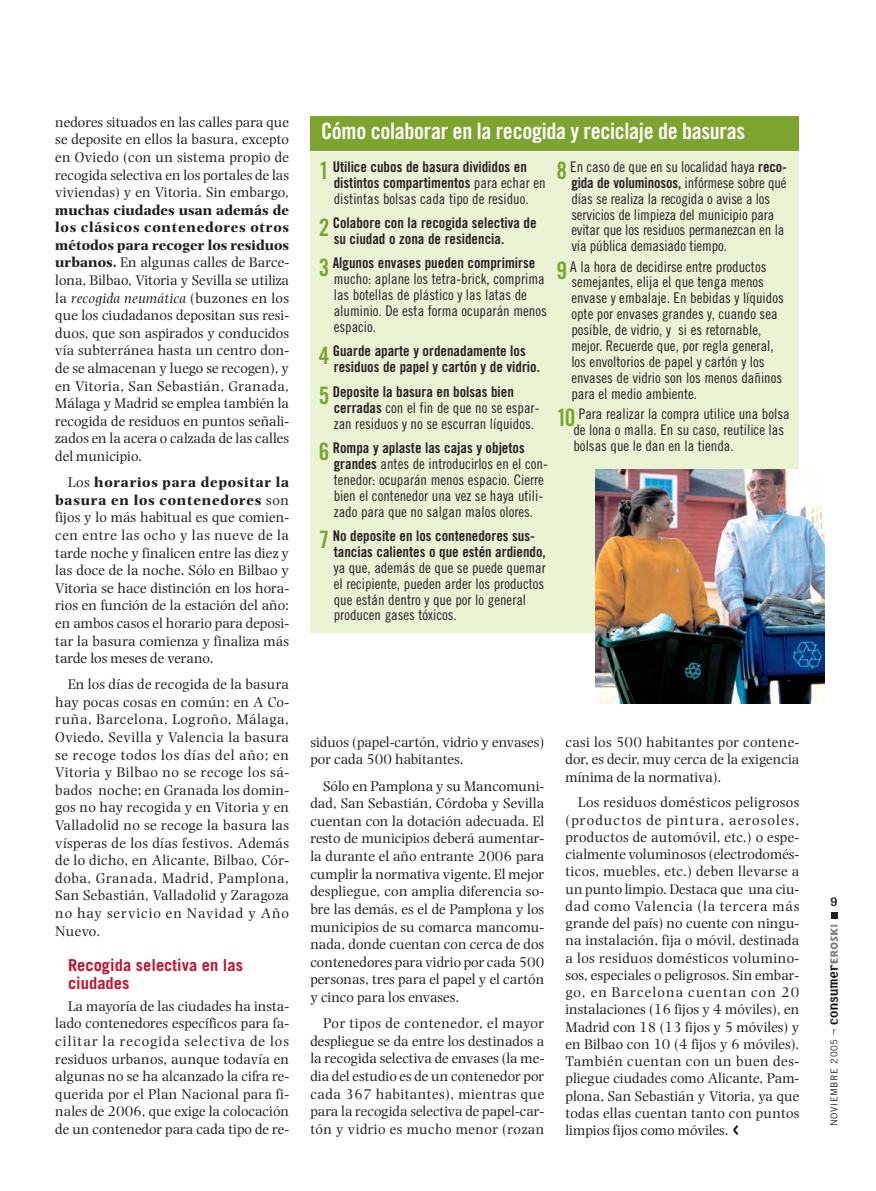
<style>
.page{position:relative;width:876px;height:1191px;background:#fff}
.page>*{position:absolute;margin:0;border:0;box-sizing:border-box;transform-origin:0 0}
.t1{font:22.5px "Trade Gothic Bold Cond Twenty";letter-spacing:-.015em;color:#fff}
.t2{font:700 16.5px/18.1px "Trade Gothic";color:#c4122f}
.t3{font:14.7px/17.5px "Photina";color:#231f20;text-align:justify}
.t4{font:14.7px/15.9px "Trade Gothic Cond Eighteen";color:#231f20}
.t5{font:14.7px/15.9px "Trade Gothic Bold Cond Twenty";color:#231f20}
.t6{font:700 14.25px "Hydrous";color:#231f20}
.t7{font:9.45px "Trade Gothic";letter-spacing:.06em;color:#231f20}
.s1{font-weight:700}
.s2{font-style:italic}
.s3{font-size:24px;color:#7da42e}
.s4{font-family:"Trade Gothic Cond Eighteen"}
.s5{font-family:"Trade Gothic Bold Cond Twenty"}
.s6{font-family:"Trade Gothic Bold Cond Twenty";font-size:24px;color:#7da42e}
.s7{font-size:9.75px}
</style>
<div class="page">
<div style="left:310px;top:116px;width:489px;height:34px;background:#7da42e"></div>
<div style="left:310px;top:152px;width:489px;height:481px;background:#ebf3d5"></div>
<img style="left:830px;top:924px;width:9px;height:101px">
<svg style="left:831px;top:913px;width:6px;height:6px"></svg>
<img style="left:595px;top:469px;width:230px;height:234px">
<svg style="left:733px;top:1125px;width:5px;height:10px"></svg>
<p class="t3" style="left:55px;top:114px;width:235px">nedores situados en las calles para que se deposite en ellos la basura, excepto en Oviedo (con un sistema propio de recogida selectiva en los portales de las viviendas) y en Vitoria. Sin embargo,</p>
<p class="t3" style="left:55px;top:202px;width:235px"><span class="s1">muchas ciudades usan además de los clásicos contenedores otros métodos para recoger los residuos urbanos.</span> En algunas calles de Barce&shy;lona, Bilbao, Vitoria y Sevilla se utiliza la <span class="s2">recogida neumática</span> (buzones en los que los ciudadanos depositan sus resi&shy;duos, que son aspirados y conducidos vía subterránea hasta un centro don&shy;de se almacenan y luego se recogen), y en Vitoria, San Sebastián, Granada, Málaga y Madrid se emplea también la recogida de residuos en puntos señali&shy;zados en la acera o calzada de las calles del municipio.</p>
<p class="t3" style="left:55px;top:475px;width:235px;text-indent:13px">Los <span class="s1">horarios para depositar la basura en los contenedores</span> son fijos y lo más habitual es que comien&shy;cen entre las ocho y las nueve de la tarde noche y finalicen entre las diez y las doce de la noche. Sólo en Bilbao y Vitoria se hace distinción en los hora&shy;rios en función de la estación del año: en ambos casos el horario para deposi&shy;tar la basura comienza y finaliza más tarde los meses de verano.</p>
<p class="t3" style="left:55px;top:677px;width:235px;text-indent:13px">En los días de recogida de la basura hay pocas cosas en común: en A Co&shy;ruña, Barcelona, Logroño, Málaga, Oviedo, Sevilla y Valencia la basura se recoge todos los días del año; en Vitoria y Bilbao no se recoge los sá&shy;bados noche; en Granada los domin&shy;gos no hay recogida y en Vitoria y en Valladolid no se recoge la basura las vísperas de los días festivos. Además de lo dicho, en Alicante, Bilbao, Cór&shy;doba, Granada, Madrid, Pamplona, San Sebastián, Valladolid y Zaragoza no hay servicio en Navidad y Año Nuevo.</p>
<p class="t2" style="left:68px;top:957px;width:177px">Recogida selectiva en las ciudades</p>
<p class="t3" style="left:55px;top:998px;width:235px;text-indent:13px">La mayoría de las ciudades ha insta&shy;lado contenedores específicos para fa&shy;cilitar la recogida selectiva de los residuos urbanos, aunque todavía en algunas no se ha alcanzado la cifra re&shy;querida por el Plan Nacional para fi&shy;nales de 2006, que exige la colocación de un contenedor para cada tipo de re-</p>
<h1 class="t1" style="left:321px;top:123px;width:426px">Cómo colaborar en la recogida y reciclaje de basuras</h1>
<p class="t5" style="left:334px;top:160px;width:213px;text-indent:-15px"><span class="s3">1</span> Utilice cubos de basura divididos en distintos compartimentos <span class="s4">para echar en</span></p>
<p class="t4" style="left:334px;top:192px;width:197px">distintas bolsas cada tipo de residuo.</p>
<p class="t5" style="left:334px;top:216px;width:204px;text-indent:-15px"><span class="s3">2</span> Colabore con la recogida selectiva de su ciudad o zona de residencia.</p>
<p class="t5" style="left:319px;top:256px;width:218px"><span class="s3">3</span> Algunos envases pueden comprimirse</p>
<p class="t4" style="left:334px;top:272px;width:215px">mucho: aplane los tetra-brick, comprima las botellas de plástico y las latas de aluminio. De esta forma ocuparán menos espacio.</p>
<p class="t5" style="left:334px;top:344px;width:208px;text-indent:-15px"><span class="s3">4</span> Guarde aparte y ordenadamente los residuos de papel y cartón y de vidrio.</p>
<p class="t5" style="left:319px;top:385px;width:196px"><span class="s3">5</span> Deposite la basura en bolsas bien</p>
<p class="t4" style="left:334px;top:401px;width:207px"><span class="s5">cerradas</span> con el fin de que no se espar&shy;zan residuos y no se escurran líquidos.</p>
<p class="t5" style="left:319px;top:441px;width:207px"><span class="s3">6</span> Rompa y aplaste las cajas y objetos</p>
<p class="t4" style="left:334px;top:457px;width:216px"><span class="s5">grandes</span> antes de introducirlos en el con&shy;tenedor: ocuparán menos espacio. Cierre bien el contenedor una vez se haya utili&shy;zado para que no salgan malos olores.</p>
<p class="t5" style="left:334px;top:529px;width:214px;text-indent:-15px"><span class="s3">7</span> No deposite en los contenedores sus&shy;tancias calientes o que estén ardiendo,</p>
<p class="t4" style="left:334px;top:561px;width:214px">ya que, además de que se puede quemar el recipiente, pueden arder los productos que están dentro y que por lo general producen gases tóxicos.</p>
<p class="t4" style="left:556px;top:160px;width:232px"><span class="s6">8</span> En caso de que en su localidad haya <span class="s5">reco-</span></p>
<p class="t5" style="left:571px;top:176px;width:217px">gida de voluminosos, <span class="s4">infórmese sobre qué</span></p>
<p class="t4" style="left:571px;top:192px;width:215px">días se realiza la recogida o avise a los servicios de limpieza del municipio para evitar que los residuos permanezcan en la vía pública demasiado tiempo.</p>
<p class="t4" style="left:571px;top:260px;width:214px;text-indent:-15px"><span class="s6">9</span> A la hora de decidirse entre productos semejantes, elija el que tenga menos envase y embalaje. En bebidas y líquidos opte por envases grandes y, cuando sea posible, de vidrio, y si es retornable, mejor. Recuerde que, por regla general, los envoltorios de papel y cartón y los envases de vidrio son los menos dañinos para el medio ambiente.</p>
<p class="t4" style="left:573px;top:407px;width:218px;text-indent:-17px"><span class="s6">10</span> Para realizar la compra utilice una bolsa de lona o malla. En su caso, reutilice las bolsas que le dan en la tienda.</p>
<p class="t3" style="left:310px;top:734px;width:235px">siduos (papel-cartón, vidrio y envases) por cada 500 habitantes.</p>
<p class="t3" style="left:310px;top:778px;width:235px;text-indent:13px">Sólo en Pamplona y su Mancomuni&shy;dad, San Sebastián, Córdoba y Sevilla cuentan con la dotación adecuada. El resto de municipios deberá aumentar&shy;la durante el año entrante 2006 para cumplir la normativa vigente. El mejor despliegue, con amplia diferencia so&shy;bre las demás, es el de Pamplona y los municipios de su comarca mancomu&shy;nada, donde cuentan con cerca de dos contenedores para vidrio por cada 500 personas, tres para el papel y el cartón y cinco para los envases.</p>
<p class="t3" style="left:310px;top:1015px;width:235px;text-indent:13px">Por tipos de contenedor, el mayor despliegue se da entre los destinados a la recogida selectiva de envases (la me&shy;dia del estudio es de un contenedor por cada 367 habitantes), mientras que para la recogida selectiva de papel-car&shy;tón y vidrio es mucho menor (rozan</p>
<p class="t3" style="left:566px;top:734px;width:235px">casi los 500 habitantes por contene&shy;dor, es decir, muy cerca de la exigencia mínima de la normativa).</p>
<p class="t3" style="left:566px;top:795px;width:235px;text-indent:13px">Los residuos domésticos peligrosos (productos de pintura, aerosoles, productos de automóvil, etc.) o espe&shy;cialmente voluminosos (electrodomés&shy;ticos, muebles, etc.) deben llevarse a un punto limpio. Destaca que una ciu&shy;dad como Valencia (la tercera más grande del país) no cuente con ningu&shy;na instalación, fija o móvil, destinada a los residuos domésticos volumino&shy;sos, especiales o peligrosos. Sin embar&shy;go, en Barcelona cuentan con 20 instalaciones (16 fijos y 4 móviles), en Madrid con 18 (13 fijos y 5 móviles) y en Bilbao con 10 (4 fijos y 6 móviles).<br>También cuentan con un buen des&shy;pliegue ciudades como Alicante, Pam&shy;plona, San Sebastián y Vitoria, ya que todas ellas cuentan tanto con puntos limpios fijos como móviles.</p>
<p class="t6" style="left:830px;top:897px;width:9px">9</p>
<p class="t7" style="left:831px;top:1126px;width:99px;rotate:-90deg">NOVIEMBRE 2005 <span class="s7">¬</span></p>
</div>
